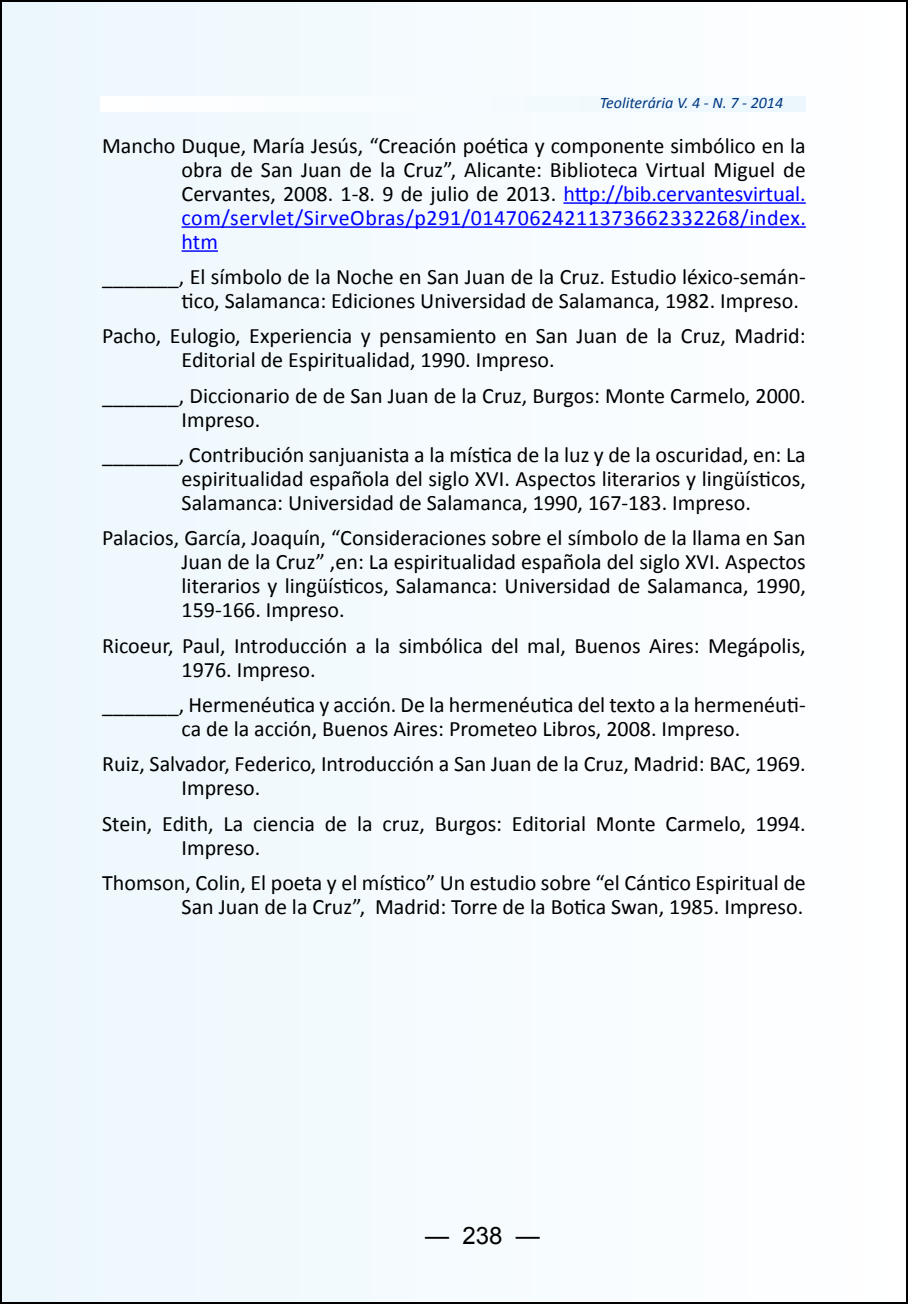
<style>
.page{position:relative;width:908px;height:1304px;background:#fff}
.page>*{position:absolute;margin:0;border:0;box-sizing:border-box;transform-origin:0 0}
.t1{font:24px "Arial";color:#000}
.t2{font:22px/24px "Calibri";color:#000}
.t3{font:italic 16px "Calibri";color:#003882}
.s1{color:#00f}
</style>
<div class="page">
<div style="left:1px;top:1px;width:905px;height:1302px;background:#f5fbfe"></div>
<hr style="left:563px;top:202px;width:242px;height:2px;background:#00f">
<hr style="left:181px;top:226px;width:624px;height:2px;background:#00f">
<hr style="left:181px;top:250px;width:37px;height:2px;background:#00f">
<p class="t3" style="left:599px;top:93px;width:185px">Teoliterária V. 4 - N. 7 - 2014</p>
<p class="t2" style="left:181px;top:132px;width:625px;text-align:justify;text-indent:-79px">Mancho Duque, María Jesús, “Creación poética y componente simbólico en la obra de San Juan de la Cruz”, Alicante: Biblioteca Virtual Miguel de Cervantes, 2008. 1-8. 9 de julio de 2013. <span class="s1">http://bib.cervantesvirtual. com/servlet/SirveObras/p291/01470624211373662332268/index. htm</span></p>
<p class="t2" style="left:181px;top:264px;width:625px;text-indent:-79px">_______, El símbolo de la Noche en San Juan de la Cruz. Estudio léxico-semán&shy;tico, Salamanca: Ediciones Universidad de Salamanca, 1982. Impreso.</p>
<p class="t2" style="left:181px;top:323px;width:625px;text-indent:-79px">Pacho, Eulogio, Experiencia y pensamiento en San Juan de la Cruz, Madrid:<br>Editorial de Espiritualidad, 1990. Impreso.</p>
<p class="t2" style="left:181px;top:382px;width:625px;text-indent:-79px">_______, Diccionario de de San Juan de la Cruz, Burgos: Monte Carmelo, 2000.<br>Impreso.</p>
<p class="t2" style="left:181px;top:442px;width:625px;text-align:justify;text-indent:-79px">_______, Contribución sanjuanista a la mística de la luz y de la oscuridad, en: La espiritualidad española del siglo XVI. Aspectos literarios y lingüísticos, Salamanca: Universidad de Salamanca, 1990, 167-183. Impreso.</p>
<p class="t2" style="left:181px;top:525px;width:625px;text-align:justify;text-indent:-79px">Palacios, García, Joaquín, “Consideraciones sobre el símbolo de la llama en San Juan de la Cruz” ,en: La espiritualidad española del siglo XVI. Aspectos literarios y lingüísticos, Salamanca: Universidad de Salamanca, 1990, 159-166. Impreso.</p>
<p class="t2" style="left:181px;top:632px;width:625px;text-indent:-79px">Ricoeur, Paul, Introducción a la simbólica del mal, Buenos Aires: Megápolis,<br>1976. Impreso.</p>
<p class="t2" style="left:181px;top:692px;width:625px;text-indent:-79px">_______, Hermenéutica y acción. De la hermenéutica del texto a la hermenéuti&shy;ca de la acción, Buenos Aires: Prometeo Libros, 2008. Impreso.</p>
<p class="t2" style="left:181px;top:751px;width:625px;text-indent:-79px">Ruiz, Salvador, Federico, Introducción a San Juan de la Cruz, Madrid: BAC, 1969.<br>Impreso.</p>
<p class="t2" style="left:181px;top:810px;width:625px;text-indent:-79px">Stein, Edith, La ciencia de la cruz, Burgos: Editorial Monte Carmelo, 1994.<br>Impreso.</p>
<p class="t2" style="left:102px;top:870px;width:705px;text-align:right">Thomson, Colin, El poeta y el místico” Un estudio sobre “el Cántico Espiritual de<br>San Juan de la Cruz”, Madrid: Torre de la Botica Swan, 1985. Impreso.</p>
<p class="t1" style="left:425px;top:1219px;width:116px">— 238 —</p>
</div>
